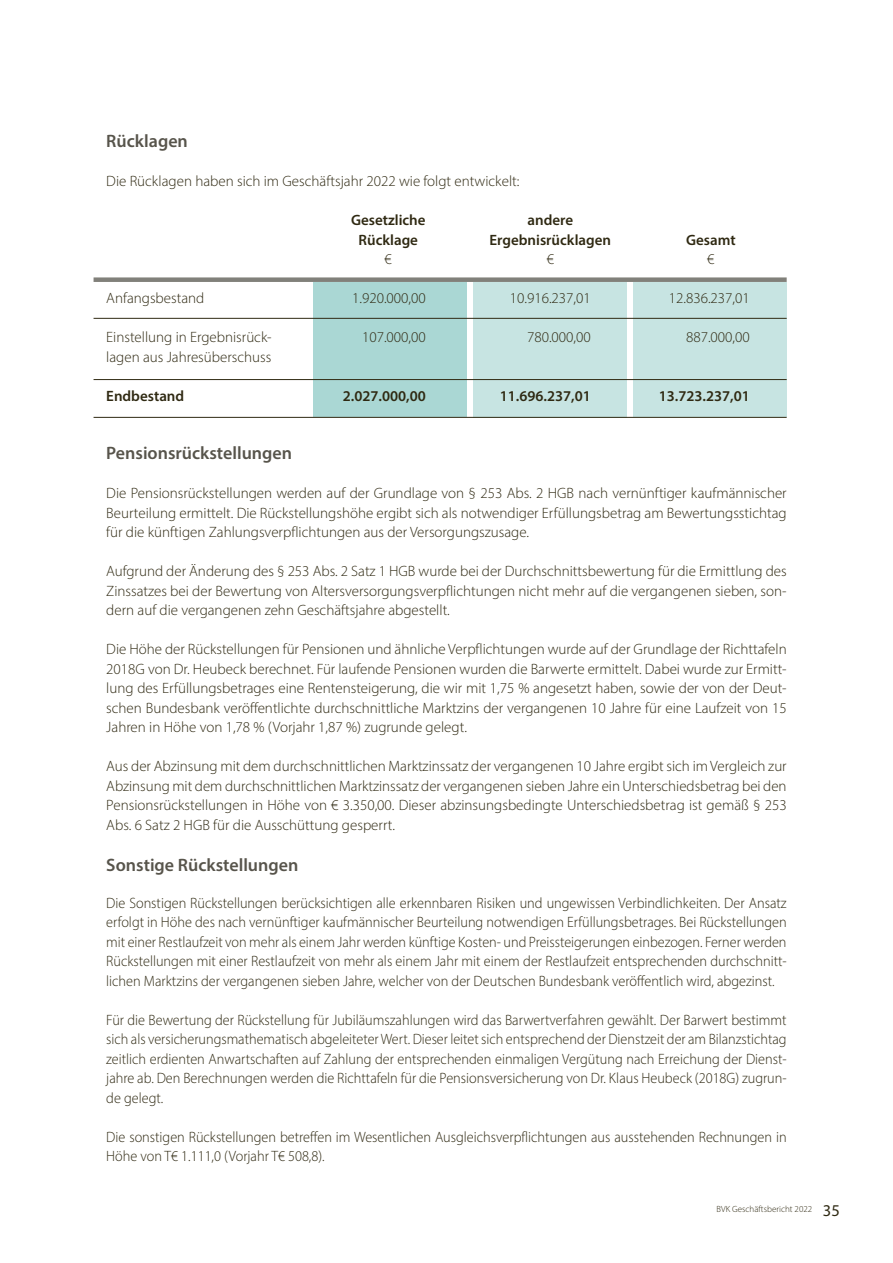
<style>
.page{position:relative;width:893px;height:1263px;background:#fff}
.page>*{position:absolute;margin:0;border:0;box-sizing:border-box;transform-origin:0 0}
.t1{font:600 18px "Myriad Pro";color:#57544b}
.t2{font:16.5px "Myriad Pro";color:#2f2912}
.t3{font:300 15px/19.5px "Myriad Pro";color:#2f2912;text-align:justify}
.t4{font:300 15px/19.5px "Myriad Pro";color:#2f2912;text-align:justify;scale:.95 1}
.t5{font:600 15px "Myriad Pro";color:#2f2912}
.t6{font:300 9px "Myriad Pro";color:#2f2912}
</style>
<div class="page">
<div style="left:473px;top:282px;width:154px;height:135px;background:#c7e4e2"></div>
<div style="left:633px;top:282px;width:154px;height:135px;background:#c7e4e2"></div>
<div style="left:313px;top:282px;width:154px;height:135px;background:#aad7d4"></div>
<div style="left:94px;top:277px;width:693px;height:5px;background:#81807a"></div>
<hr style="left:94px;top:318px;width:693px;height:1px;background:#2f2912">
<hr style="left:94px;top:379px;width:693px;height:1px;background:#2f2912">
<hr style="left:94px;top:417px;width:693px;height:1px;background:#2f2912">
<p class="t1" style="left:106px;top:130px;width:83px">Rücklagen</p>
<p class="t3" style="left:106px;top:171px;width:415px">Die Rücklagen haben sich im Geschäftsjahr 2022 wie folgt entwickelt:</p>
<p class="t5" style="left:351px;top:210px;width:76px">Gesetzliche</p>
<p class="t5" style="left:527px;top:210px;width:47px">andere</p>
<p class="t5" style="left:359px;top:230px;width:61px">Rücklage</p>
<p class="t5" style="left:490px;top:230px;width:123px">Ergebnisrücklagen</p>
<p class="t5" style="left:686px;top:230px;width:51px">Gesamt</p>
<p class="t3" style="left:385px;top:249px;width:9px">€</p>
<p class="t3" style="left:547px;top:249px;width:9px">€</p>
<p class="t3" style="left:707px;top:249px;width:9px">€</p>
<p class="t3" style="left:106px;top:288px;width:100px">Anfangsbestand</p>
<p class="t3" style="left:352px;top:288px;width:75px">1.920.000,00</p>
<p class="t3" style="left:510px;top:288px;width:83px">10.916.237,01</p>
<p class="t3" style="left:669px;top:288px;width:83px">12.836.237,01</p>
<p class="t3" style="left:106px;top:327px;width:167px">Einstellung in Ergebnisrück-</p>
<p class="t3" style="left:362px;top:327px;width:65px">107.000,00</p>
<p class="t3" style="left:527px;top:327px;width:65px">780.000,00</p>
<p class="t3" style="left:686px;top:327px;width:65px">887.000,00</p>
<p class="t3" style="left:106px;top:347px;width:167px">lagen aus Jahresüberschuss</p>
<p class="t5" style="left:106px;top:386px;width:79px">Endbestand</p>
<p class="t5" style="left:343px;top:386px;width:84px">2.027.000,00</p>
<p class="t5" style="left:500px;top:386px;width:93px">11.696.237,01</p>
<p class="t5" style="left:659px;top:386px;width:93px">13.723.237,01</p>
<p class="t1" style="left:106px;top:442px;width:187px">Pensionsrückstellungen</p>
<p class="t3" style="left:106px;top:483px;width:682px">Die Pensionsrückstellungen werden auf der Grundlage von § 253 Abs. 2 HGB nach vernünftiger kaufmännischer Beurteilung ermittelt. Die Rückstellungshöhe ergibt sich als notwendiger Erfüllungsbetrag am Bewertungsstichtag für die künftigen Zahlungsverpflichtungen aus der Versorgungszusage.</p>
<p class="t3" style="left:106px;top:561px;width:682px">Aufgrund der Änderung des § 253 Abs. 2 Satz 1 HGB wurde bei der Durchschnittsbewertung für die Ermittlung des Zinssatzes bei der Bewertung von Altersversorgungsverpflichtungen nicht mehr auf die vergangenen sieben, son&shy;dern auf die vergangenen zehn Geschäftsjahre abgestellt.</p>
<p class="t3" style="left:106px;top:639px;width:682px">Die Höhe der Rückstellungen für Pensionen und ähnliche Verpflichtungen wurde auf der Grundlage der Richttafeln 2018G von Dr. Heubeck berechnet. Für laufende Pensionen wurden die Barwerte ermittelt. Dabei wurde zur Ermitt&shy;lung des Erfüllungsbetrages eine Rentensteigerung, die wir mit 1,75 % angesetzt haben, sowie der von der Deut&shy;schen Bundesbank veröffentlichte durchschnittliche Marktzins der vergangenen 10 Jahre für eine Laufzeit von 15<br>Jahren in Höhe von 1,78 % (Vorjahr 1,87 %) zugrunde gelegt.</p>
<p class="t3" style="left:106px;top:756px;width:682px">Aus der Abzinsung mit dem durchschnittlichen Marktzinssatz der vergangenen 10 Jahre ergibt sich im Vergleich zur Abzinsung mit dem durchschnittlichen Marktzinssatz der vergangenen sieben Jahre ein Unterschiedsbetrag bei den Pensionsrückstellungen in Höhe von € 3.350,00. Dieser abzinsungsbedingte Unterschiedsbetrag ist gemäß § 253<br>Abs. 6 Satz 2 HGB für die Ausschüttung gesperrt.</p>
<p class="t1" style="left:106px;top:853px;width:194px">Sonstige Rückstellungen</p>
<p class="t4" style="left:106px;top:893px;width:718px">Die Sonstigen Rückstellungen berücksichtigen alle erkennbaren Risiken und ungewissen Verbindlichkeiten. Der Ansatz erfolgt in Höhe des nach vernünftiger kaufmännischer Beurteilung notwendigen Erfüllungsbetrages. Bei Rückstellungen mit einer Restlaufzeit von mehr als einem Jahr werden künftige Kosten- und Preissteigerungen einbezogen. Ferner werden Rückstellungen mit einer Restlaufzeit von mehr als einem Jahr mit einem der Restlaufzeit entsprechenden durchschnitt&shy;lichen Marktzins der vergangenen sieben Jahre, welcher von der Deutschen Bundesbank veröffentlich wird, abgezinst.</p>
<p class="t4" style="left:106px;top:1010px;width:718px">Für die Bewertung der Rückstellung für Jubiläumszahlungen wird das Barwertverfahren gewählt. Der Barwert bestimmt sich als versicherungsmathematisch abgeleiteter Wert. Dieser leitet sich entsprechend der Dienstzeit der am Bilanzstichtag zeitlich erdienten Anwartschaften auf Zahlung der entsprechenden einmaligen Vergütung nach Erreichung der Dienst&shy;jahre ab. Den Berechnungen werden die Richttafeln für die Pensionsversicherung von Dr. Klaus Heubeck (2018G) zugrun&shy;de gelegt.</p>
<p class="t4" style="left:106px;top:1127px;width:718px">Die sonstigen Rückstellungen betreffen im Wesentlichen Ausgleichsverpflichtungen aus ausstehenden Rechnungen in<br>Höhe von T€ 1.111,0 (Vorjahr T€ 508,8).</p>
<p class="t6" style="left:716px;top:1203px;width:97px">BVK Geschäftsbericht 2022</p>
<p class="t2" style="left:823px;top:1200px;width:18px">35</p>
</div>
